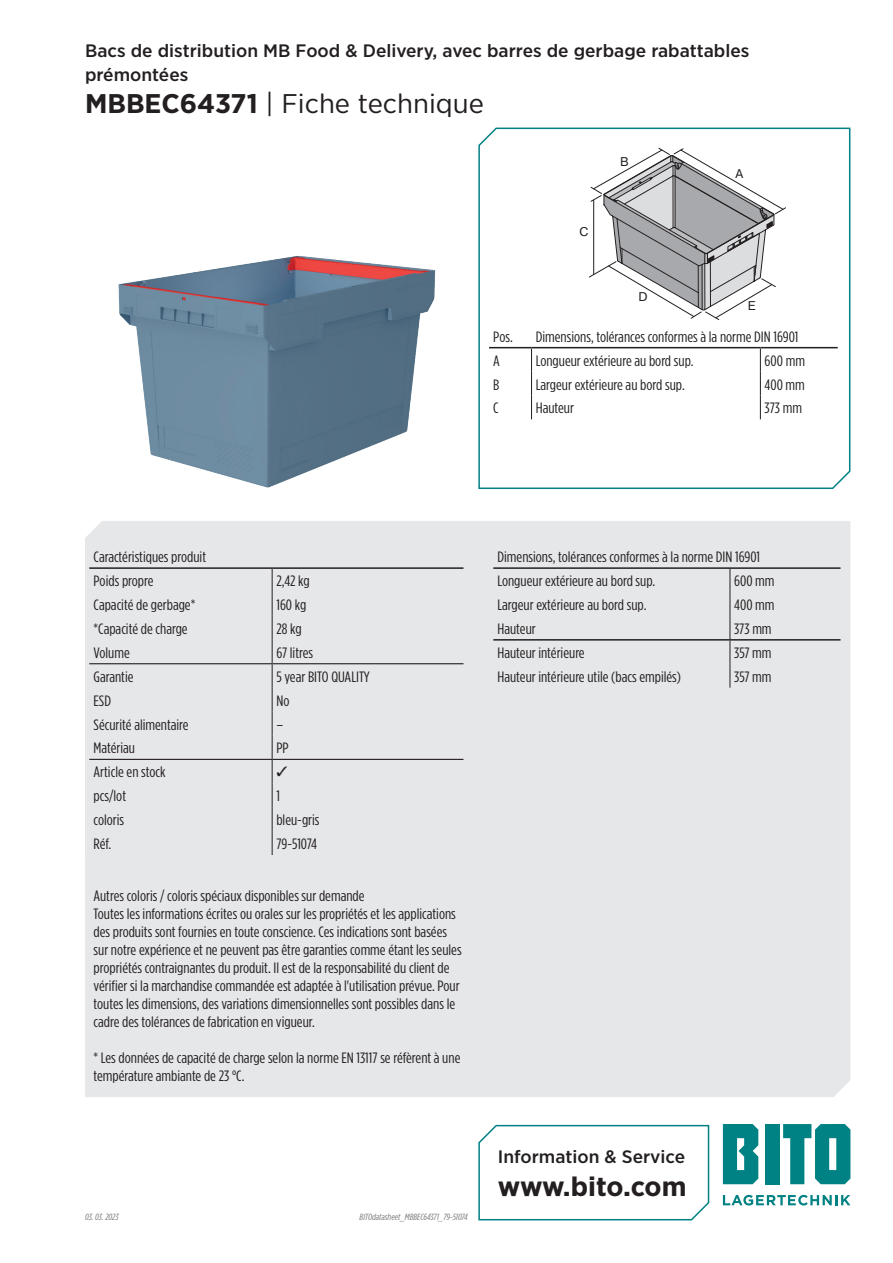
<style>
.page{position:relative;width:893px;height:1263px;background:#fff}
.page>*{position:absolute;margin:0;border:0;box-sizing:border-box;transform-origin:0 0}
.Datenblatt_Überschri{font:27px "Gotham Narrow";color:#231f20;scale:1.1 1}
.t1{font:700 27px "Gotham Narrow";letter-spacing:-.015em;color:#231f20;scale:1.1 1}
.Datenblatt_Überschri-2{font:500 18px/24px "Gotham Narrow";color:#231f20;scale:1.1 1}
.t2{font:15px/18px "Gotham Condensed";color:#231f20;scale:1.1 1}
.t3{font:12.6px "Bito Pragmatica";color:#231f20}
.Dateiname{font:italic 9px "Gotham Condensed";letter-spacing:-.005em;color:#76787b;scale:1.1 1}
.s1{font-weight:700}
</style>
<div class="page">
<div style="left:85px;top:521px;width:765px;height:576px;background:#e6e7e9"></div>
<svg style="left:723px;top:1195px;width:127px;height:10px"></svg>
<div style="left:765px;top:1124px;width:15px;height:60px;background:#008183"></div>
<svg style="left:723px;top:1124px;width:35px;height:60px;background:#1e8f91"></svg>
<svg style="left:783px;top:1124px;width:67px;height:60px"></svg>
<svg style="left:478px;top:1124px;width:232px;height:97px"></svg>
<svg style="left:478px;top:127px;width:373px;height:362px"></svg>
<div style="left:85px;top:540px;width:383px;height:319px;background:#e6e7e9"></div>
<hr style="left:89px;top:567px;width:183px;height:2px;background:#231f20">
<hr style="left:272px;top:567px;width:191px;height:2px;background:#231f20">
<hr style="left:89px;top:663px;width:183px;height:1px;background:#231f20">
<hr style="left:272px;top:663px;width:191px;height:1px;background:#231f20">
<hr style="left:89px;top:759px;width:183px;height:1px;background:#231f20">
<hr style="left:272px;top:759px;width:191px;height:1px;background:#231f20">
<div style="left:489px;top:540px;width:356px;height:200px;background:#e6e7e9"></div>
<hr style="left:493px;top:567px;width:237px;height:2px;background:#231f20">
<hr style="left:730px;top:567px;width:110px;height:2px;background:#231f20">
<hr style="left:493px;top:639px;width:237px;height:2px;background:#231f20">
<hr style="left:730px;top:639px;width:110px;height:2px;background:#231f20">
<svg style="left:730px;top:569px;width:1px;height:119px"></svg>
<img style="left:118px;top:256px;width:318px;height:232px">
<svg style="left:589px;top:147px;width:197px;height:173px"></svg>
<hr style="left:489px;top:347px;width:42px;height:1px;background:#231f20">
<hr style="left:531px;top:347px;width:229px;height:1px;background:#231f20">
<hr style="left:760px;top:347px;width:78px;height:1px;background:#231f20">
<svg style="left:531px;top:348px;width:1px;height:71px"></svg>
<svg style="left:760px;top:348px;width:1px;height:71px"></svg>
<svg style="left:272px;top:569px;width:15px;height:286px"></svg>
<p class="Datenblatt_Überschri-2" style="left:85px;top:38px;width:605px">Bacs de distribution MB Food &amp; Delivery, avec barres de gerbage rabattables prémontées</p>
<p class="Datenblatt_Überschri" style="left:85px;top:87px;width:364px"><span class="s1">MBBEC64371</span> | Fiche technique</p>
<p class="t3" style="left:579px;top:224px;width:10px">C</p>
<p class="t3" style="left:620px;top:154px;width:10px">B</p>
<p class="t3" style="left:639px;top:289px;width:11px">D</p>
<p class="t3" style="left:736px;top:165px;width:9px">A</p>
<p class="t3" style="left:748px;top:298px;width:9px">E</p>
<p class="t2" style="left:493px;top:327px;width:19px">Pos.</p>
<p class="t2" style="left:536px;top:327px;width:240px">Dimensions, tolérances conformes à la norme DIN 16901</p>
<p class="t2" style="left:493px;top:351px;width:8px">A</p>
<p class="t2" style="left:536px;top:351px;width:145px">Longueur extérieure au bord sup.</p>
<p class="t2" style="left:765px;top:351px;width:38px">600 mm</p>
<p class="t2" style="left:493px;top:375px;width:7px">B</p>
<p class="t2" style="left:536px;top:375px;width:137px">Largeur extérieure au bord sup.</p>
<p class="t2" style="left:765px;top:375px;width:38px">400 mm</p>
<p class="t2" style="left:493px;top:399px;width:6px">C</p>
<p class="t2" style="left:536px;top:399px;width:36px">Hauteur</p>
<p class="t2" style="left:765px;top:399px;width:35px">373 mm</p>
<p class="t2" style="left:94px;top:548px;width:104px">Caractéristiques produit</p>
<p class="t2" style="left:94px;top:572px;width:56px">Poids propre</p>
<p class="t2" style="left:276px;top:572px;width:32px">2,42 kg</p>
<p class="t2" style="left:94px;top:596px;width:94px">Capacité de gerbage*</p>
<p class="t2" style="left:276px;top:596px;width:29px">160 kg</p>
<p class="t2" style="left:94px;top:619px;width:87px">*Capacité de charge</p>
<p class="t2" style="left:276px;top:619px;width:24px">28 kg</p>
<p class="t2" style="left:94px;top:643px;width:34px">Volume</p>
<p class="t2" style="left:276px;top:643px;width:35px">67 litres</p>
<p class="t2" style="left:94px;top:667px;width:38px">Garantie</p>
<p class="t2" style="left:276px;top:667px;width:86px">5 year BITO QUALITY</p>
<p class="t2" style="left:94px;top:691px;width:17px">ESD</p>
<p class="t2" style="left:276px;top:691px;width:13px">No</p>
<p class="t2" style="left:94px;top:715px;width:88px">Sécurité alimentaire</p>
<p class="t2" style="left:276px;top:715px;width:8px">–</p>
<p class="t2" style="left:94px;top:739px;width:39px">Matériau</p>
<p class="t2" style="left:276px;top:739px;width:13px">PP</p>
<p class="t2" style="left:94px;top:763px;width:67px">Article en stock</p>
<p class="t2" style="left:94px;top:787px;width:31px">pcs/lot</p>
<p class="t2" style="left:276px;top:787px;width:5px">1</p>
<p class="t2" style="left:94px;top:811px;width:29px">coloris</p>
<p class="t2" style="left:276px;top:811px;width:41px">bleu-gris</p>
<p class="t2" style="left:94px;top:835px;width:18px">Réf.</p>
<p class="t2" style="left:276px;top:835px;width:38px">79-51074</p>
<p class="t2" style="left:94px;top:887px;width:248px">Autres coloris / coloris spéciaux disponibles sur demande</p>
<p class="t2" style="left:94px;top:905px;width:336px">Toutes les informations écrites ou orales sur les propriétés et les applications des produits sont fournies en toute conscience. Ces indications sont basées sur notre expérience et ne peuvent pas être garanties comme étant les seules propriétés contraignantes du produit. Il est de la responsabilité du client de vérifier si la marchandise commandée est adaptée à l'utilisation prévue. Pour toutes les dimensions, des variations dimensionnelles sont possibles dans le cadre des tolérances de fabrication en vigueur.</p>
<p class="t2" style="left:94px;top:1049px;width:335px">* Les données de capacité de charge selon la norme EN 13117 se réfèrent à une température ambiante de 23 °C.</p>
<p class="Dateiname" style="left:85px;top:1212px;width:32px">03. 03. 2023</p>
<p class="Dateiname" style="left:360px;top:1212px;width:100px">BITOdatasheet_MBBEC64371_79-51074</p>
<p class="t2" style="left:497px;top:548px;width:240px">Dimensions, tolérances conformes à la norme DIN 16901</p>
<p class="t2" style="left:497px;top:572px;width:145px">Longueur extérieure au bord sup.</p>
<p class="t2" style="left:734px;top:572px;width:38px">600 mm</p>
<p class="t2" style="left:497px;top:596px;width:137px">Largeur extérieure au bord sup.</p>
<p class="t2" style="left:734px;top:596px;width:38px">400 mm</p>
<p class="t2" style="left:497px;top:619px;width:36px">Hauteur</p>
<p class="t2" style="left:734px;top:619px;width:35px">373 mm</p>
<p class="t2" style="left:497px;top:643px;width:81px">Hauteur intérieure</p>
<p class="t2" style="left:734px;top:643px;width:35px">357 mm</p>
<p class="t2" style="left:497px;top:667px;width:168px">Hauteur intérieure utile (bacs empilés)</p>
<p class="t2" style="left:734px;top:667px;width:35px">357 mm</p>
<p class="Datenblatt_Überschri-2" style="left:498px;top:1144px;width:172px">Information &amp; Service</p>
<h1 class="t1" style="left:498px;top:1169px;width:173px">www.bito.com</h1>
</div>
